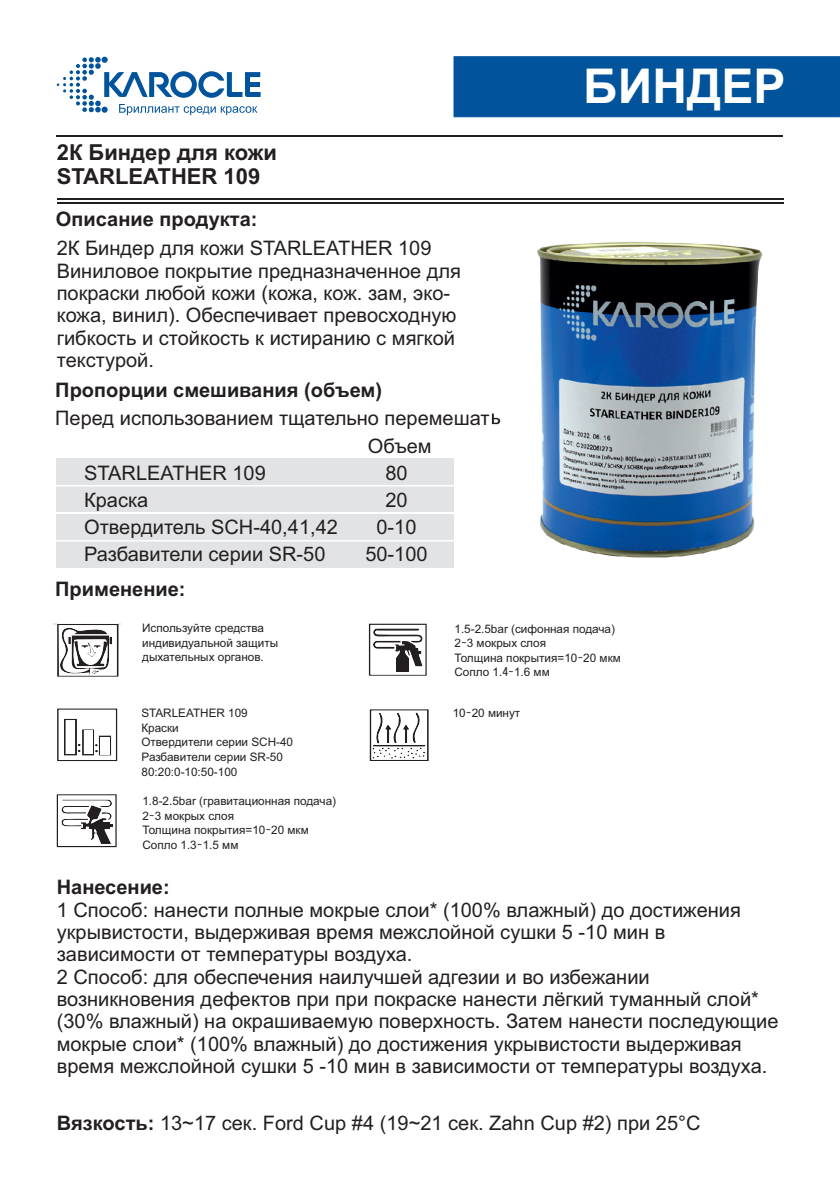
<style>
.page{position:relative;width:840px;height:1191px;background:#fff}
.page>*{position:absolute;margin:0;border:0;box-sizing:border-box;transform-origin:0 0}
.t1{font:700 48px "Arial";color:#fff}
.t2{font:700 22px/24.6px "Arial";color:#231f20}
.t3{font:20px/22.4px "Arial";color:#231f20}
.t4{font:700 20px "Arial";color:#231f20}
.t5{font:11.8px/14.6px "Arial";color:#231f20}
.s1{font-family:"MS Gothic"}
.s2{font-weight:700}
</style>
<div class="page">
<svg style="left:57px;top:57px;width:203px;height:58px"></svg>
<div style="left:453px;top:56px;width:386px;height:62px;background:#01539c"></div>
<hr style="left:56px;top:135px;width:726px;height:2px;background:#231f20">
<hr style="left:57px;top:198px;width:725px;height:2px;background:#231f20">
<hr style="left:57px;top:202px;width:725px;height:2px;background:#231f20">
<img style="left:491px;top:241px;width:272px;height:317px">
<svg style="left:57px;top:708px;width:60px;height:53px"></svg>
<div style="left:84px;top:730px;width:8px;height:24px;background:#fff"></div>
<div style="left:100px;top:737px;width:10px;height:17px;background:#fff"></div>
<svg style="left:57px;top:794px;width:60px;height:53px"></svg>
<svg style="left:369px;top:709px;width:59px;height:52px"></svg>
<svg style="left:53px;top:624px;width:68px;height:53px"></svg>
<svg style="left:369px;top:623px;width:57px;height:52px"></svg>
<p class="t2" style="left:57px;top:142px;width:222px">2К Биндер для кожи<br>STARLEATHER 109</p>
<p class="t4" style="left:56px;top:212px;width:203px">Описание продукта:</p>
<p class="t3" style="left:57px;top:239px;width:405px">2К Биндер для кожи STARLEATHER 109<br>Виниловое покрытие предназначенное для покраски любой кожи (кожа, кож. зам, эко&shy;кожа, винил). Обеспечивает превосходную гибкость и стойкость к истиранию с мягкой текстурой.</p>
<p class="t4" style="left:55px;top:382px;width:328px">Пропорции смешивания (объем)</p>
<p class="t3" style="left:55px;top:408px;width:446px">Перед использованием тщательно перемешать</p>
<p class="t3" style="left:84px;top:462px;width:255px;line-height:26.8px">STARLEATHER 109<br>Краска<br>Отвердитель SCH-40,41,42<br>Разбавители серии SR-50</p>
<p class="t3" style="left:365px;top:435px;width:68px;line-height:26.8px;text-align:center">Объем<br>80<br>20<br>0-10<br>50-100</p>
<h1 class="t1" style="left:583px;top:68px;width:203px">БИНДЕР</h1>
<p class="t4" style="left:55px;top:581px;width:132px">Применение:</p>
<p class="t5" style="left:142px;top:622px;width:137px">Используйте средства индивидуальной защиты дыхательных органов.</p>
<p class="t5" style="left:454px;top:622px;width:168px">1.5-2.5bar (сифонная подача)<br>2<span class="s1">∼</span>3 мокрых слоя<br>Толщина покрытия=10<span class="s1">∼</span>20 мкм<br>Сопло 1.<span class="s1">4∼</span>1.6 мм</p>
<p class="t5" style="left:141px;top:707px;width:153px">STARLEATHER 109<br>Краски<br>Отвердители серии SCH-40<br>Разбавители серии SR-50<br>80:20:0-10:50-100</p>
<p class="t5" style="left:452px;top:707px;width:69px">10<span class="s1">∼</span>20 минут</p>
<p class="t5" style="left:142px;top:794px;width:195px">1.8-2.5bar (гравитационная подача)<br>2<span class="s1">∼</span>3 мокрых слоя<br>Толщина покрытия=10<span class="s1">∼</span>20 мкм<br>Сопло 1.3<span class="s1">∼</span>1.5 мм</p>
<p class="t4" style="left:57px;top:879px;width:114px">Нанесение:</p>
<p class="t3" style="left:57px;top:900px;width:722px">1 Способ: нанести полные мокрые слои* (100% влажный) до достижения укрывистости, выдерживая время межслойной сушки 5 -10 мин в зависимости от температуры воздуха.<br>2 Способ: для обеспечения наилучшей адгезии и во избежании возникновения дефектов при при покраске нанести лёгкий туманный слой* (30% влажный) на окрашиваемую поверхность. Затем нанести последующие мокрые слои* (100% влажный) до достижения укрывистости выдерживая время межслойной сушки 5 -10 мин в зависимости от температуры воздуха.</p>
<p class="t3" style="left:57px;top:1113px;width:645px"><span class="s2">Вязкость:</span> 13~17 сек. Ford Cup #4 (19~21 сек. Zahn Cup #2) при 25°C</p>
</div>
